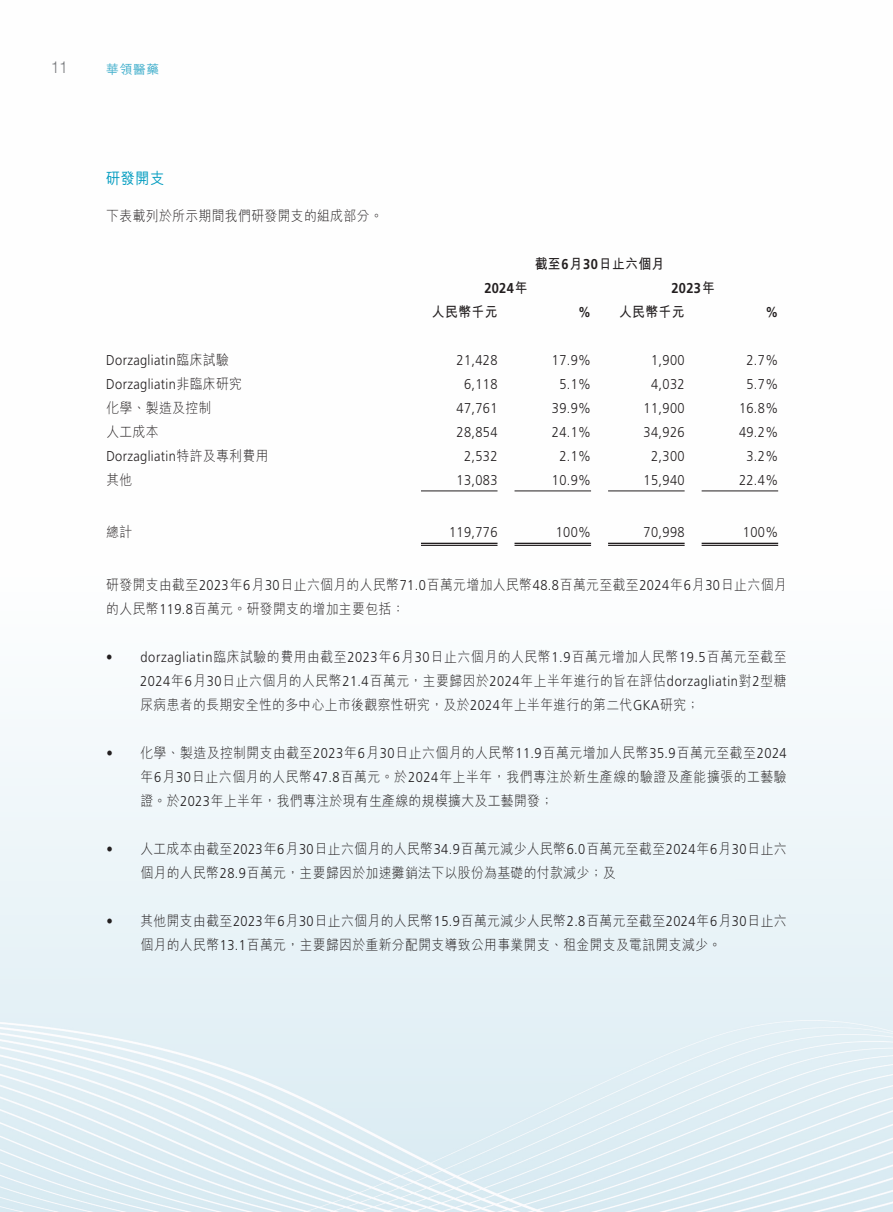
<style>
.page{position:relative;width:893px;height:1212px;background:#fff}
.page>*{position:absolute;margin:0;border:0;box-sizing:border-box;transform-origin:0 0}
.t1{font:300 16.5px "Helvetica Neue LT Std";color:#76787b;scale:.9 1}
.t2{font:500 15.75px "M Hei HK";color:#009bbf;scale:.9 1}
.t3{font:300 14.25px/24px "M Hei HK";letter-spacing:.03em;color:#231f20;scale:.9 1}
.t4{font:300 14.25px "Frutiger LT Std";letter-spacing:.03em;color:#231f20;scale:.9 1}
.t5{font:700 14.25px "M Hei HK";letter-spacing:.03em;color:#231f20;scale:.9 1}
.t6{font:700 14.25px "Frutiger LT Std";letter-spacing:.03em;color:#231f20;scale:.9 1}
.t7{font:500 12.75px "M Hei HK";color:#40aecb}
.s1{font-family:"Frutiger LT Std"}
.s2{font-family:"M Hei HK"}
</style>
<div class="page">
<img style="left:0;top:490px;width:893px;height:722px">
<hr style="left:421px;top:490px;width:76px;height:1px;background:#231f20">
<hr style="left:514px;top:490px;width:77px;height:1px;background:#231f20">
<hr style="left:608px;top:490px;width:77px;height:1px;background:#231f20">
<hr style="left:702px;top:490px;width:76px;height:1px;background:#231f20">
<hr style="left:421px;top:543px;width:76px;height:1px;background:#231f20">
<hr style="left:421px;top:545px;width:76px;height:1px;background:#231f20">
<hr style="left:514px;top:543px;width:77px;height:1px;background:#231f20">
<hr style="left:514px;top:545px;width:77px;height:1px;background:#231f20">
<hr style="left:608px;top:543px;width:77px;height:1px;background:#231f20">
<hr style="left:608px;top:545px;width:77px;height:1px;background:#231f20">
<hr style="left:702px;top:543px;width:76px;height:1px;background:#231f20">
<hr style="left:702px;top:545px;width:76px;height:1px;background:#231f20">
<p class="t1" style="left:51px;top:57px;width:20px">11</p>
<p class="t7" style="left:106px;top:60px;width:55px">華領醫藥</p>
<p class="t2" style="left:106px;top:167px;width:66px">研發開支</p>
<p class="t3" style="left:106px;top:203px;width:309px">下表載列於所示期間我們研發開支的組成部分。</p>
<p class="t5" style="left:535px;top:253px;width:146px">截至 月<span class="s1">6 30</span>日止六個月</p>
<p class="t6" style="left:484px;top:280px;width:50px">2024<span class="s2">年</span></p>
<p class="t6" style="left:671px;top:280px;width:50px">2023<span class="s2">年</span></p>
<p class="t5" style="left:432px;top:301px;width:74px">人民幣千元</p>
<p class="t6" style="left:578px;top:304px;width:16px">%</p>
<p class="t5" style="left:619px;top:301px;width:74px">人民幣千元</p>
<p class="t6" style="left:765px;top:304px;width:16px">%</p>
<p class="t4" style="left:106px;top:352px;width:138px">Dorzagliatin<span class="s2">臨床試驗</span></p>
<p class="t4" style="left:456px;top:352px;width:47px">21,428</p>
<p class="t4" style="left:552px;top:352px;width:45px">17.9%</p>
<p class="t4" style="left:651px;top:352px;width:39px">1,900</p>
<p class="t4" style="left:746px;top:352px;width:37px">2.7%</p>
<p class="t4" style="left:106px;top:376px;width:152px">Dorzagliatin<span class="s2">非臨床研究</span></p>
<p class="t4" style="left:464px;top:376px;width:39px">6,118</p>
<p class="t4" style="left:559px;top:376px;width:37px">5.1%</p>
<p class="t4" style="left:651px;top:376px;width:39px">4,032</p>
<p class="t4" style="left:746px;top:376px;width:37px">5.7%</p>
<p class="t3" style="left:106px;top:395px;width:118px">化學、製造及控制</p>
<p class="t4" style="left:456px;top:400px;width:47px">47,761</p>
<p class="t4" style="left:552px;top:400px;width:45px">39.9%</p>
<p class="t4" style="left:644px;top:400px;width:47px">11,900</p>
<p class="t4" style="left:739px;top:400px;width:45px">16.8%</p>
<p class="t3" style="left:106px;top:419px;width:60px">人工成本</p>
<p class="t4" style="left:456px;top:424px;width:47px">28,854</p>
<p class="t4" style="left:552px;top:424px;width:45px">24.1%</p>
<p class="t4" style="left:644px;top:424px;width:47px">34,926</p>
<p class="t4" style="left:739px;top:424px;width:45px">49.2%</p>
<p class="t4" style="left:106px;top:448px;width:182px">Dorzagliatin<span class="s2">特許及專利費用</span></p>
<p class="t4" style="left:464px;top:448px;width:39px">2,532</p>
<p class="t4" style="left:559px;top:448px;width:37px">2.1%</p>
<p class="t4" style="left:651px;top:448px;width:39px">2,300</p>
<p class="t4" style="left:746px;top:448px;width:37px">3.2%</p>
<p class="t3" style="left:106px;top:467px;width:30px">其他</p>
<p class="t4" style="left:457px;top:472px;width:47px">13,083</p>
<p class="t4" style="left:552px;top:472px;width:45px">10.9%</p>
<p class="t4" style="left:644px;top:472px;width:47px">15,940</p>
<p class="t4" style="left:739px;top:472px;width:45px">22.4%</p>
<p class="t3" style="left:106px;top:520px;width:30px">總計</p>
<p class="t3" style="left:106px;top:573px;width:757px">研發開支由截至<span class="s1">2023</span>年 月<span class="s1">6 30</span>日止六個月的人民幣<span class="s1">71.0</span>百萬元增加人民幣<span class="s1">48.8</span>百萬元至截至<span class="s1">2024</span>年 月<span class="s1">6 30</span>日止六個月的人民幣<span class="s1">119.8</span>百萬元。研發開支的增加主要包括：</p>
<p class="t3" style="left:140px;top:645px;width:720px"><span class="s1">dorzagliatin</span>臨床試驗的費用由截至<span class="s1">2023</span>年 月<span class="s1">6 30</span>日止六個月的人民幣<span class="s1">1.9</span>百萬元增加人民幣<span class="s1">19.5</span>百萬元至截至</p>
<p class="t4" style="left:556px;top:524px;width:41px">100%</p>
<p class="t4" style="left:743px;top:524px;width:41px">100%</p>
<p class="t4" style="left:449px;top:524px;width:55px">119,776</p>
<p class="t4" style="left:644px;top:524px;width:47px">70,998</p>
<p class="t4" style="left:106px;top:649px;width:9px">•</p>
<p class="t4" style="left:106px;top:745px;width:9px">•</p>
<p class="t4" style="left:106px;top:841px;width:9px">•</p>
<p class="t4" style="left:106px;top:913px;width:9px">•</p>
<p class="t3" style="left:140px;top:669px;width:720px"><span class="s1">2024</span>年 月<span class="s1">6 30</span>日止六個月的人民幣<span class="s1">21.4</span>百萬元，主要歸因於<span class="s1">2024</span>年上半年進行的旨在評估<span class="s1">dorzagliatin</span>對<span class="s1">2</span>型糖尿病患者的長期安全性的多中心上市後觀察性研究，及於<span class="s1">2024</span>年上半年進行的第二代<span class="s1">GKA</span>研究;</p>
<p class="t3" style="left:140px;top:741px;width:720px">化學、製造及控制開支由截至<span class="s1">2023</span>年 月<span class="s1">6 30</span>日止六個月的人民幣<span class="s1">11.9</span>百萬元增加人民幣<span class="s1">35.9</span>百萬元至截至<span class="s1">2024</span></p>
<p class="t3" style="left:140px;top:765px;width:720px">年 月<span class="s1">6 30</span>日止六個月的人民幣<span class="s1">47.8</span>百萬元。於<span class="s1">2024</span>年上半年，我們專注於新生產線的驗證及產能擴張的工藝驗證。於<span class="s1">2023</span>年上半年，我們專注於現有生產線的規模擴大及工藝開發;</p>
<p class="t3" style="left:140px;top:837px;width:720px">人工成本由截至<span class="s1">2023</span>年 月<span class="s1">6 30</span>日止六個月的人民幣<span class="s1">34.9</span>百萬元減少人民幣<span class="s1">6.0</span>百萬元至截至<span class="s1">2024</span>年 月<span class="s1">6 30</span>日止六</p>
<p class="t3" style="left:140px;top:861px;width:530px">個月的人民幣<span class="s1">28.9</span>百萬元，主要歸因於加速攤銷法下以股份為基礎的付款減少；及</p>
<p class="t3" style="left:140px;top:909px;width:720px">其他開支由截至<span class="s1">2023</span>年 月<span class="s1">6 30</span>日止六個月的人民幣<span class="s1">15.9</span>百萬元減少人民幣<span class="s1">2.8</span>百萬元至截至<span class="s1">2024</span>年 月<span class="s1">6 30</span>日止六</p>
<p class="t3" style="left:140px;top:933px;width:647px">個月的人民幣<span class="s1">13.1</span>百萬元，主要歸因於重新分配開支導致公用事業開支、租金開支及電訊開支減少。</p>
</div>
